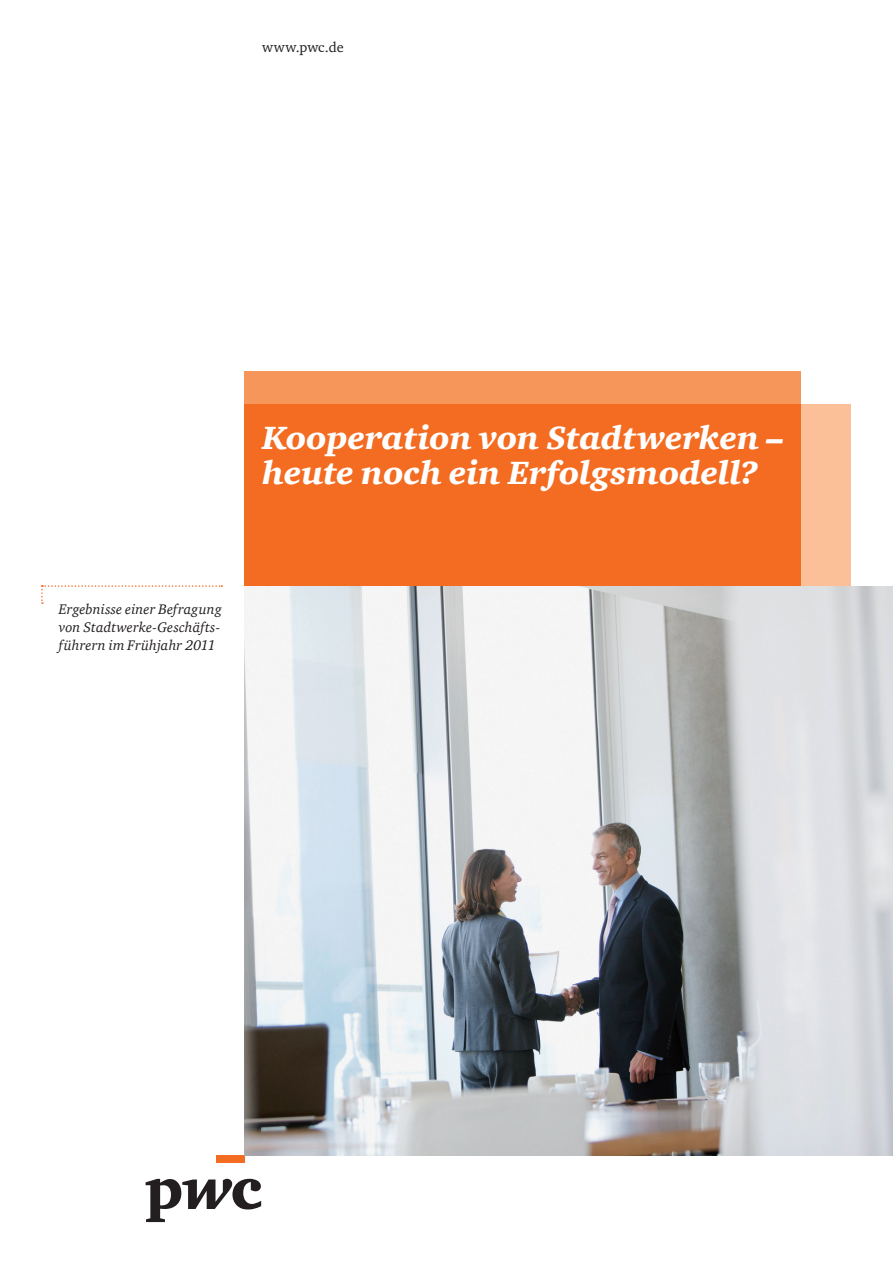
<style>
.page{position:relative;width:893px;height:1263px;background:#fff}
.page>*{position:absolute;margin:0;border:0;box-sizing:border-box;transform-origin:0 0}
.t1{font:italic 900 33px/34.5px "ITC Charter Com";color:#fff}
.t2{font:italic 14.25px/18px "ITC Charter Com";letter-spacing:.01em;color:#231f20}
.t3{font:14.25px "ITC Charter Com";color:#231f20}
</style>
<div class="page">
<div style="left:244px;top:404px;width:606px;height:237px;background:#fbc097"></div>
<div style="left:244px;top:372px;width:557px;height:269px;background:#f7965a"></div>
<div style="left:244px;top:404px;width:557px;height:200px;background:#f36c21"></div>
<div style="left:216px;top:1155px;width:28px;height:7px;background:#f36c21"></div>
<svg style="left:146px;top:1179px;width:115px;height:43px"></svg>
<svg style="left:41px;top:585px;width:181px;height:19px"></svg>
<img style="left:244px;top:587px;width:649px;height:568px">
<p class="t3" style="left:262px;top:38px;width:83px">www.pwc.de</p>
<h1 class="t1" style="left:262px;top:420px;width:522px">Kooperation von Stadtwerken – heute noch ein Erfolgsmodell?</h1>
<p class="t2" style="left:59px;top:600px;width:165px">Ergebnisse einer Befragung von Stadtwerke-Geschäfts&shy;führern im Frühjahr 2011</p>
</div>
